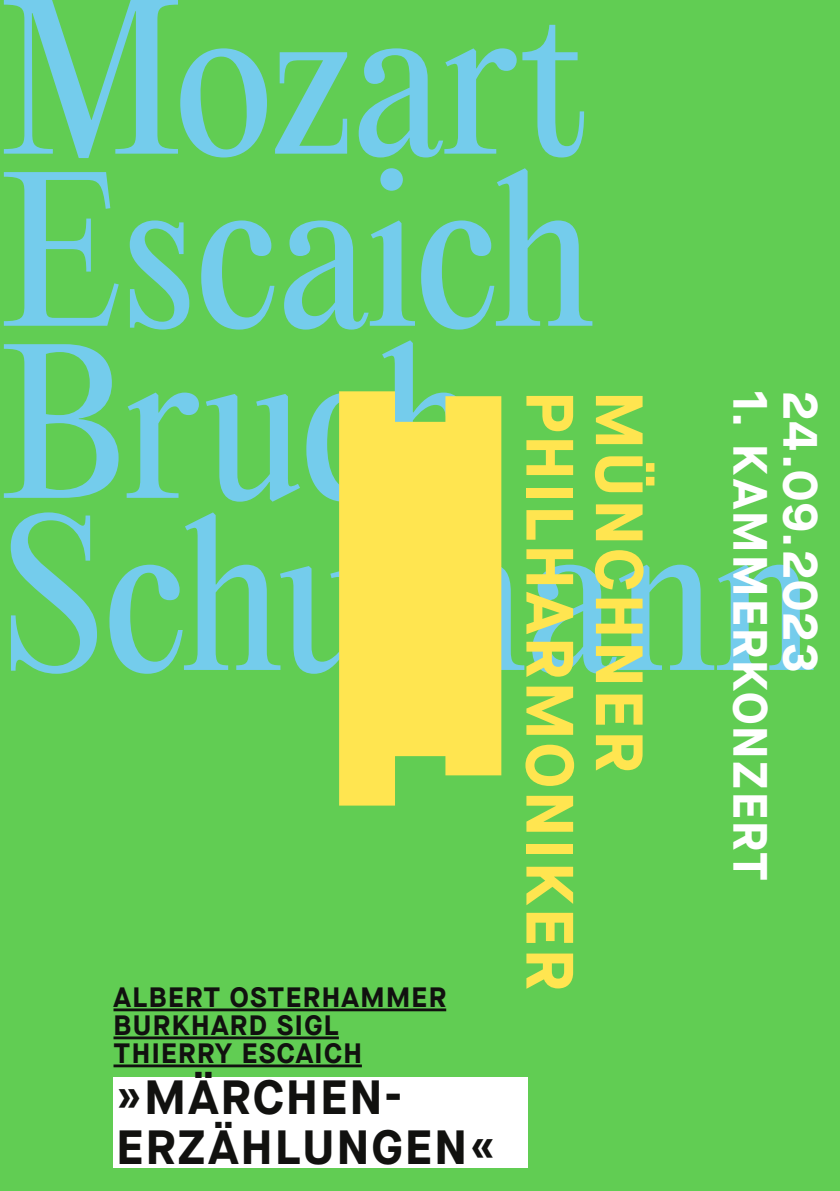
<style>
.page{position:relative;width:840px;height:1191px;background:#fff}
.page>*{position:absolute;margin:0;border:0;box-sizing:border-box;transform-origin:0 0}
.t1{font:192px/172px "Editorial New";letter-spacing:-.025em;color:#74ccec}
.t2{font:700 66.6px "Maison Neue";letter-spacing:.05em;color:#ffe550}
.t3{font:700 48px "Maison Neue";letter-spacing:.05em;color:#fff}
.t4{font:700 48px/50px "Maison Neue";letter-spacing:.05em;color:#11110f}
.t5{font:700 28px/28px "Maison Neue";letter-spacing:.05em;color:#11110f}
</style>
<div class="page">
<div style="left:0;top:0;width:839px;height:1191px;background:#61cd53"></div>
<svg style="left:339px;top:391px;width:162px;height:414px;background:#f0e250"></svg>
<div style="left:113px;top:1077px;width:415px;height:91px;background:#fff"></div>
<hr style="left:113px;top:1008px;width:333px;height:3px;background:#11110f">
<hr style="left:113px;top:1036px;width:225px;height:3px;background:#11110f">
<hr style="left:113px;top:1064px;width:248px;height:3px;background:#11110f">
<h1 class="t1" style="left:0;top:-9px;width:818px">Mozart<br>Escaich<br>Bruch<br>Schumann</h1>
<h2 class="t2" style="left:597px;top:391px;width:600px;rotate:90deg">PHILHARMONIKER</h2>
<h2 class="t2" style="left:666px;top:391px;width:382px;rotate:90deg">MÜNCHNER</h2>
<h3 class="t3" style="left:784px;top:391px;width:491px;rotate:90deg">1. KAMMERKONZERT</h3>
<h3 class="t3" style="left:834px;top:391px;width:282px;rotate:90deg">24.09.2023</h3>
<p class="t5" style="left:113px;top:981px;width:334px">ALBERT OSTERHAMMER<br>BURKHARD SIGL<br>THIERRY ESCAICH</p>
<h3 class="t4" style="left:116px;top:1070px;width:380px">»MÄRCHEN-<br>ERZÄHLUNGEN«</h3>
</div>
